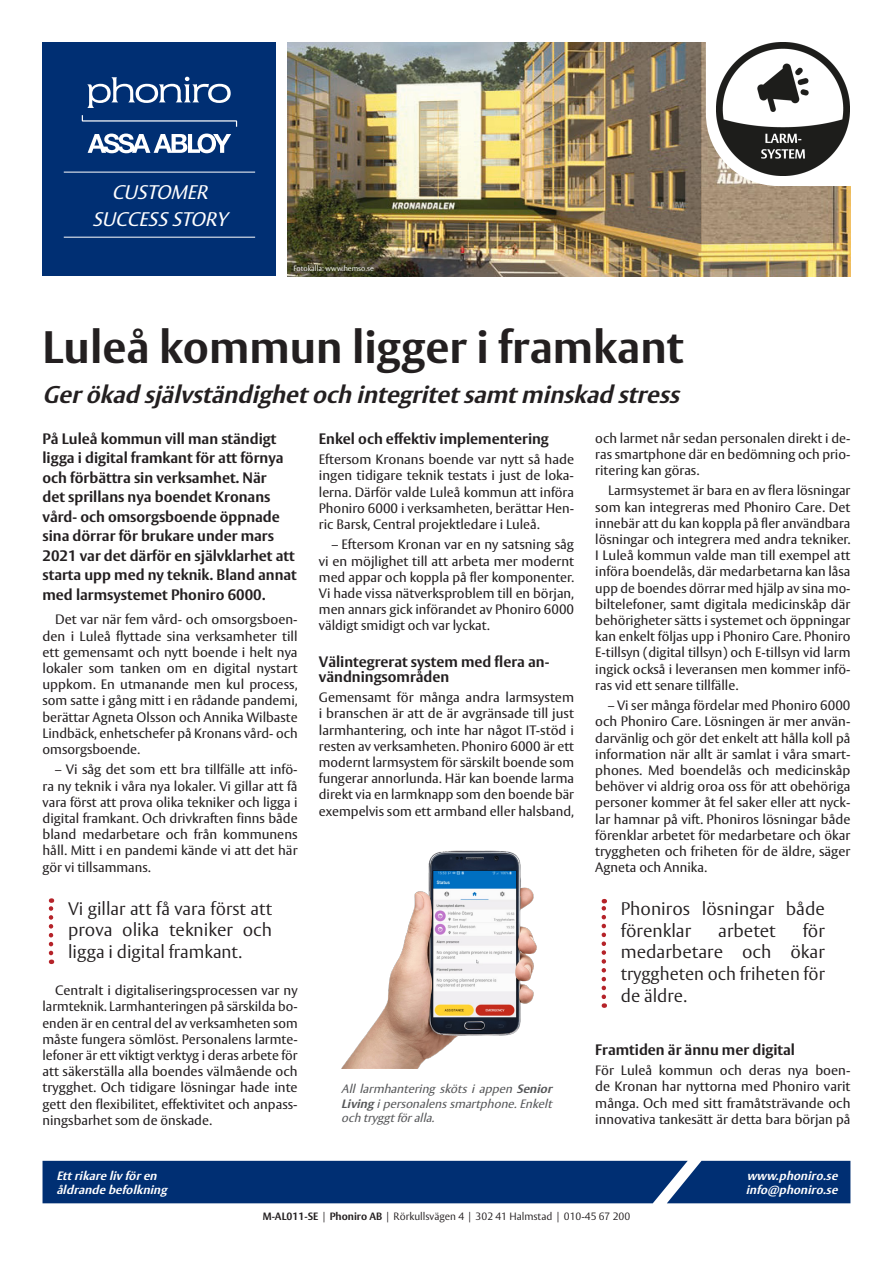
<style>
.page{position:relative;width:893px;height:1263px;background:#fff}
.page>*{position:absolute;margin:0;border:0;box-sizing:border-box;transform-origin:0 0}
.Rubrik_1{font:700 45px "ASSA Vesta";color:#231f20}
.Rubrik_2{font:italic 700 24px "ASSA Vesta";color:#231f20}
.t1{font:italic 19.5px "ASSA Vesta";color:#fff}
.Citat{font:300 18px/21.6px "ASSA Vesta";color:#231f20;text-align:justify}
.Ingress{font:700 15px/19.5px "ASSA Vesta";color:#231f20}
.Underrubrik{font:700 15px/15px "ASSA Vesta";color:#231f20}
.Brödtext{font:13.5px/16.2px "ASSA Vesta";color:#231f20;text-align:justify}
.Brödtext_utan_indrag{font:13.5px/16.2px "ASSA Vesta";color:#231f20;text-align:justify}
.Bildtext{font:italic 12px/14.4px "ASSA Vesta";color:#57585a;text-align:justify}
.t2{font:italic 700 12px "ASSA Vesta";color:#fff}
.t3{font:300 10.5px "ASSA Vesta";color:#231f20}
.t4{font:300 7.5px "ASSA Vesta";color:#fff}
.s1{font-weight:700}
</style>
<div class="page">
<svg style="left:49px;top:898px;width:4px;height:55px"></svg>
<svg style="left:602px;top:899px;width:4px;height:98px"></svg>
<div style="left:43px;top:1161px;width:807px;height:42px;background:#002f73"></div>
<img style="left:288px;top:43px;width:562px;height:233px">
<div style="left:43px;top:43px;width:233px;height:233px;background:#002f73"></div>
<svg style="left:82px;top:115px;width:155px;height:12px"></svg>
<svg style="left:88px;top:134px;width:143px;height:19px"></svg>
<svg style="left:87px;top:77px;width:144px;height:31px"></svg>
<hr style="left:64px;top:172px;width:191px;height:1px;background:#fff">
<hr style="left:64px;top:237px;width:191px;height:1px;background:#fff">
<svg style="left:706px;top:43px;width:144px;height:143px"></svg>
<img style="left:717px;top:42px;width:133px;height:133px">
<img style="left:341px;top:850px;width:196px;height:219px">
<p class="t1" style="left:112px;top:180px;width:102px">CUSTOMER</p>
<p class="t1" style="left:92px;top:207px;width:142px">SUCCESSSTORY</p>
<p class="t4" style="left:293px;top:264px;width:82px">Fotokälla: www.hemso.se</p>
<p class="Rubrik_1" style="left:43px;top:320px;width:643px">Luleå kommun ligger i framkant</p>
<p class="Rubrik_2" style="left:43px;top:379px;width:645px">Gerökad självständighetoch integritetsamtminskad stress</p>
<p class="Ingress" style="left:43px;top:429px;width:256px">På Luleå kommun vill man ständigt ligga i digital framkant för att förnya och förbättra sin verksamhet. När<br>det sprillans nya boendet Kronans vård- och omsorgsboende öppnade sina dörrar för brukare under mars 2021 var det därför en självklarhet att starta upp med ny teknik. Bland annat med larmsystemet Phoniro 6000.</p>
<p class="Brödtext" style="left:43px;top:612px;width:257px;text-indent:13px">Det var när fem vård- och omsorgsboen&shy;den i Luleå flyttade sina verksamheter till ett gemensamt och nytt boende i helt nya lokaler som tanken om en digital nystart uppkom. En utmanande men kul process, som satte i gång mitt i en rådande pandemi, berättar Agneta Olsson och Annika Wilbaste Lindbäck, enhetschefer på Kronans vård- och omsorgsboende.</p>
<p class="Brödtext" style="left:43px;top:762px;width:257px;text-indent:13px">– Vi såg det som ett bra tillfälle att infö&shy;ra ny teknik i våra nya lokaler. Vi gillar att få vara först att prova olika tekniker och ligga i digital framkant. Och drivkraften finns både bland medarbetare och från kommunens håll. Mitt i en pandemi kände vi att det här gör vi tillsammans.</p>
<p class="Citat" style="left:68px;top:898px;width:206px">Vi gillar att få vara först att prova olika tekniker och ligga i digital framkant.</p>
<p class="Brödtext" style="left:43px;top:983px;width:257px;text-indent:13px">Centralt i digitaliseringsprocessen var ny larmteknik. Larmhanteringen på särskilda bo&shy;enden är en central del av verksamheten som måste fungera sömlöst. Personalens larmte&shy;lefoner är ett viktigt verktyg i deras arbete för att säkerställa alla boendes välmående och trygghet. Och tidigare lösningar hade inte gett den flexibilitet, effektivitet och anpass&shy;ningsbarhet som de önskade.</p>
<p class="t2" style="left:56px;top:1168px;width:105px">Ettrikare livfören</p>
<p class="t2" style="left:56px;top:1182px;width:116px">åldrande befolkning</p>
<p class="Underrubrik" style="left:319px;top:431px;width:231px">Enkel och effektiv implementering</p>
<p class="Brödtext_utan_indrag" style="left:319px;top:452px;width:257px">Eftersom Kronans boende var nytt så hade ingen tidigare teknik testats i just de loka&shy;lerna. Därför valde Luleå kommun att införa Phoniro 6000 i verksamheten, berättar Hen&shy;ric Barsk, Central projektledare i Luleå.</p>
<p class="Brödtext" style="left:319px;top:537px;width:257px;text-indent:13px">– Eftersom Kronan var en ny satsning såg vi en möjlighet till att arbeta mer modernt med appar och koppla på fler komponenter.<br>Vi hade vissa nätverksproblem till en början, men annars gick införandet av Phoniro 6000 väldigt smidigt och var lyckat.</p>
<p class="Underrubrik" style="left:319px;top:654px;width:232px">Välintegrerat system med flera an&shy;vändningsområden</p>
<p class="Brödtext_utan_indrag" style="left:319px;top:690px;width:257px">Gemensamt för många andra larmsystem i branschen är att de är avgränsade till just larmhantering, och inte har något IT-stöd i resten av verksamheten. Phoniro 6000 är ett modernt larmsystem för särskilt boende som fungerar annorlunda. Här kan boende larma direkt via en larmknapp som den boende bär exempelvis som ett armband eller halsband,</p>
<p class="Bildtext" style="left:341px;top:1082px;width:216px">All larmhantering sköts i appen <span class="s1">Senior Living</span>ipersonalenssmartphone.Enkelt och tryggtföralla.</p>
<p class="Brödtext_utan_indrag" style="left:595px;top:430px;width:257px">och larmet når sedan personalen direkt i de&shy;ras smartphone där en bedömning och prio&shy;ritering kan göras.</p>
<p class="Brödtext" style="left:595px;top:483px;width:257px;text-indent:13px">Larmsystemet är bara en av flera lösningar som kan integreras med Phoniro Care. Det innebär att du kan koppla på fler användbara lösningar och integrera med andra tekniker.<br>I Luleå kommun valde man till exempel att införa boendelås, där medarbetarna kan låsa upp de boendes dörrar med hjälp av sina mo&shy;biltelefoner, samt digitala medicinskåp där behörigheter sätts i systemet och öppningar kan enkelt följas upp i Phoniro Care. Phoniro E-tillsyn (digital tillsyn) och E-tillsyn vid larm ingick också i leveransen men kommer infö&shy;ras vid ett senare tillfälle.</p>
<p class="Brödtext" style="left:595px;top:698px;width:257px;text-indent:13px">– Vi ser många fördelar med Phoniro 6000 och Phoniro Care. Lösningen är mer använ&shy;darvänlig och gör det enkelt att hålla koll på information när allt är samlat i våra smart&shy;phones. Med boendelås och medicinskåp behöver vi aldrig oroa oss för att obehöriga personer kommer åt fel saker eller att nyck&shy;lar hamnar på vift. Phoniros lösningar både förenklar arbetet för medarbetare och ökar tryggheten och friheten för de äldre, säger Agneta och Annika.</p>
<p class="Citat" style="left:621px;top:899px;width:206px">Phoniros lösningar både förenklar</p>
<p class="Citat" style="left:621px;top:920px;width:206px;text-indent:182px">för medarbetare och ökar tryggheten och friheten för de äldre.</p>
<p class="Citat" style="left:718px;top:920px;width:59px">arbetet</p>
<p class="Underrubrik" style="left:595px;top:1043px;width:201px">Framtiden är ännu mer digital</p>
<p class="Brödtext_utan_indrag" style="left:595px;top:1063px;width:257px">För Luleå kommun och deras nya boen&shy;de Kronan har nyttorna med Phoniro varit många. Och med sitt framåtsträvande och innovativa tankesätt är detta bara början på</p>
<p class="t2" style="left:747px;top:1168px;width:96px">www.phoniro.se</p>
<p class="t2" style="left:746px;top:1182px;width:97px">info@phoniro.se</p>
<p class="t3" style="left:263px;top:1210px;width:369px"><span class="s1">M-AL011-SE</span> | <span class="s1">Phoniro AB</span> | Rörkullsvägen 4 | 302 41 Halmstad | 010-45 67 200</p>
</div>
